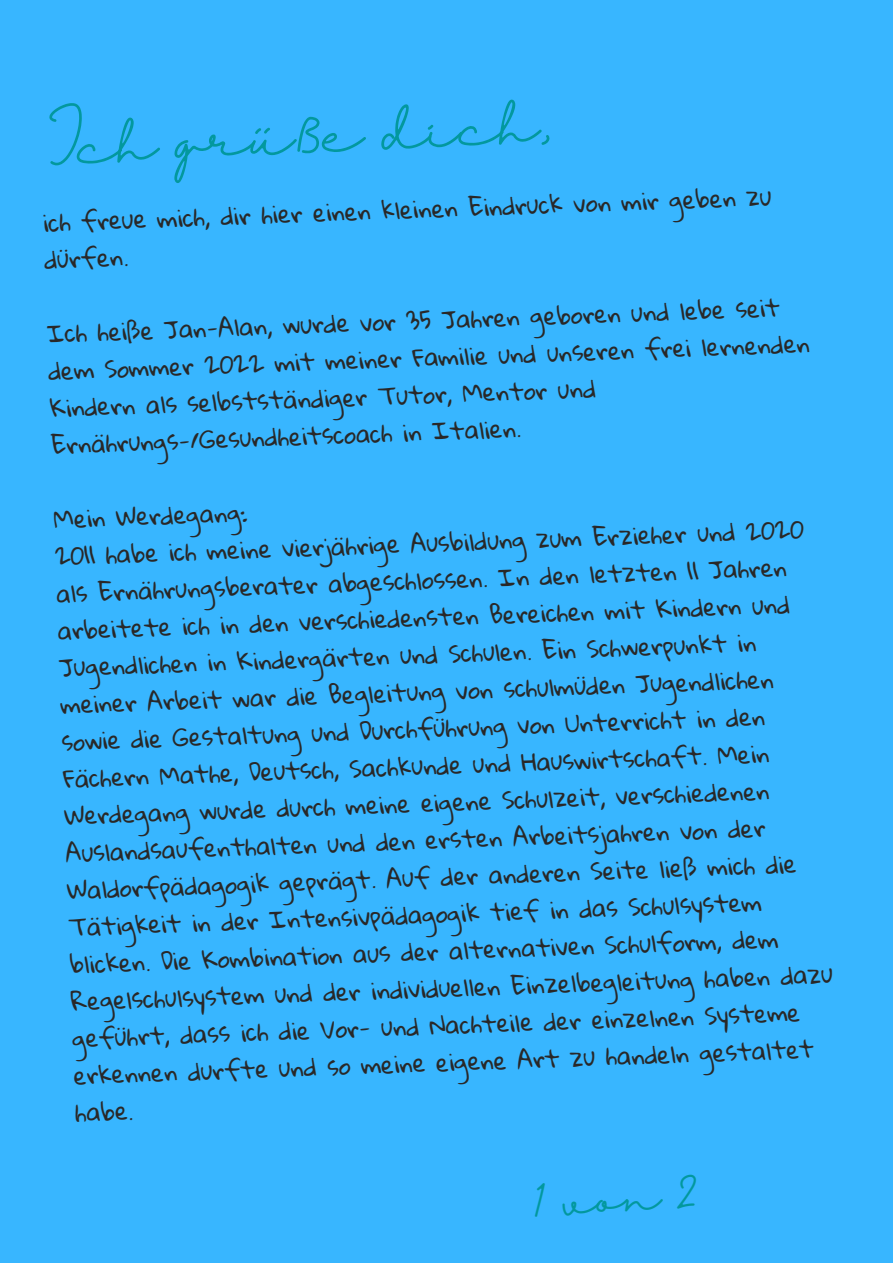
<style>
.page{position:relative;width:893px;height:1264px;background:#fff}
.page>*{position:absolute;margin:0;border:0;box-sizing:border-box;transform-origin:0 0}
.t1{font:51px "Halimun";color:#03989e}
.t2{font:41.7px "Halimun";color:#03989e}
.t3{font:23.55px/37px "Gloria Hallelujah";color:#292828}
</style>
<div class="page">
<div style="left:0;top:0;width:892px;height:1262px;background:#38b6ff"></div>
<h1 class="t1" style="left:46px;top:119px;width:506px;rotate:-3deg">Ich grüße dich,</h1>
<p class="t3" style="left:42px;top:204px;width:730px;line-height:37.5px;rotate:-2deg">ich freue mich, dir hier einen kleinen Eindruck von mir geben zu dürfen.</p>
<p class="t3" style="left:46px;top:316px;width:763px;rotate:-2deg">Ich heiße Jan-Alan, wurde vor 35 Jahren geboren und lebe seit dem Sommer 2022 mit meiner Familie und unseren frei lernenden Kindern als selbstständiger Tutor, Mentor und Ernährungs-/Gesundheitscoach in Italien.</p>
<p class="t3" style="left:53px;top:501px;width:764px;rotate:-2deg">Mein Werdegang:<br>2011 habe ich meine vierjährige Ausbildung zum Erzieher und 2020 als Ernährungsberater abgeschlossen. In den letzten 11 Jahren arbeitete ich in den verschiedensten Bereichen mit Kindern und Jugendlichen in Kindergärten und Schulen. Ein Schwerpunkt in meiner Arbeit war die Begleitung von schulmüden Jugendlichen sowie die Gestaltung und Durchführung von Unterricht in den Fächern Mathe, Deutsch, Sachkunde und Hauswirtschaft. Mein Werdegang wurde durch meine eigene Schulzeit, verschiedenen Auslandsaufenthalten und den ersten Arbeitsjahren von der Waldorfpädagogik geprägt. Auf der anderen Seite ließ mich die Tätigkeit in der Intensivpädagogik tief in das Schulsystem blicken. Die Kombination aus der alternativen Schulform, dem Regelschulsystem und der individuellen Einzelbegleitung haben dazu geführt, dass ich die Vor- und Nachteile der einzelnen Systeme erkennen durfte und so meine eigene Art zu handeln gestaltet habe.</p>
<h2 class="t2" style="left:532px;top:1178px;width:166px;rotate:-4deg">1 von 2</h2>
</div>
